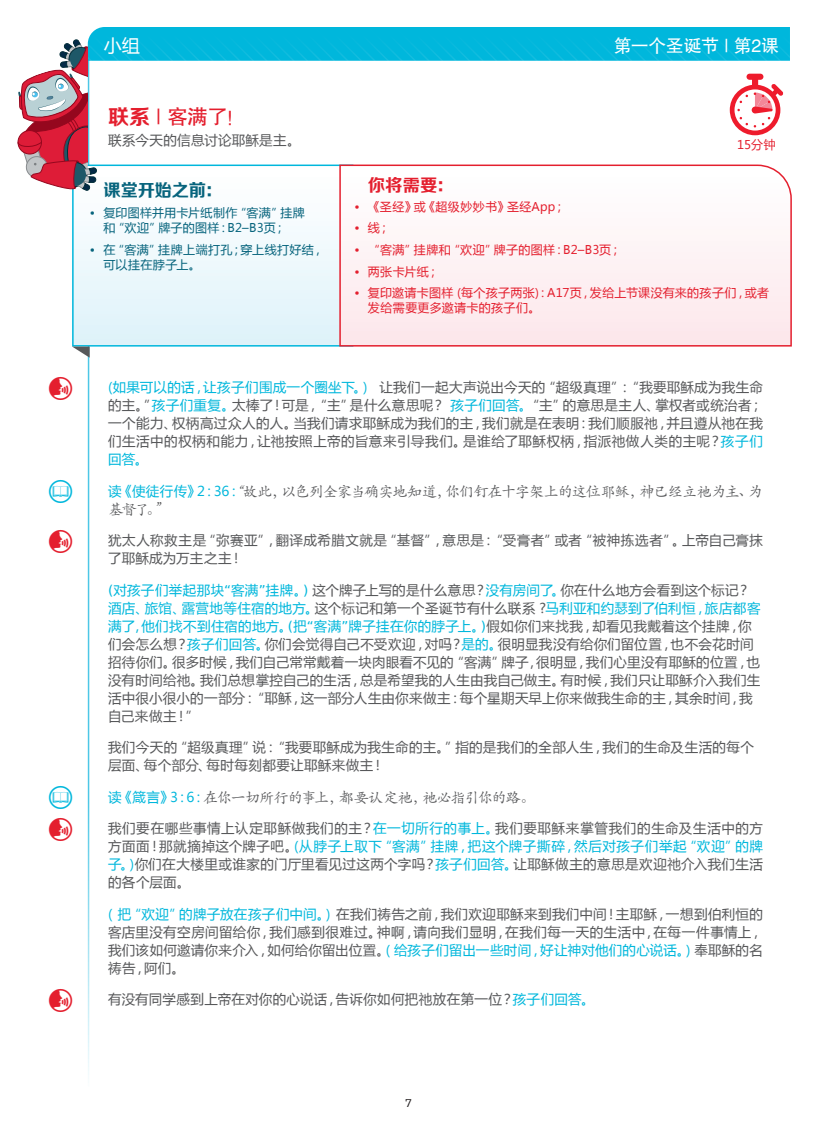
<style>
.page{position:relative;width:817px;height:1134px;background:#fff}
.page>*{position:absolute;margin:0;border:0;box-sizing:border-box;transform-origin:0 0}
.t1{font:21px "FZHTJW GB1 0";color:#e41f2e}
.t2{font:18px "FZHTJW GB1 0";letter-spacing:-.025em;color:#fff}
.t3{font:18px "Microsoft Ya Hei";color:#fff}
.t4{font:17.25px "FZZCHJW GB1 0";letter-spacing:-.015em;color:#07647d}
.t5{font:17.25px "FZZCHJW GB1 0";color:#e41f2e}
.t6{font:15px/18px "ST Kaiti SC";letter-spacing:-.06em;color:#57585a}
.t7{font:13.5px/18px "Microsoft Ya Hei";letter-spacing:.025em;color:#57585a;text-align:justify}
.t8{font:12px/15px "Microsoft Ya Hei";letter-spacing:.025em;color:#e41f2e}
.t9{font:12px/15px "Microsoft Ya Hei";letter-spacing:.025em;color:#07647d;text-align:center}
.t10{font:12px "Serifa";color:#231f20}
.s1{font-family:"FZZCHJW GB1 0"}
.s2{color:#00b7dc}
.s3{font-family:"Microsoft Ya Hei";font-size:13.5px;color:#00b7dc}
.s4{font-style:italic;font-size:13.5px}
.s5{font-family:"DejaVu Sans";color:#00b7dc}
</style>
<div class="page">
<hr style="left:88px;top:54px;width:1px;height:1033px;background:#4cc7e6">
<svg style="left:75px;top:191px;width:263px;height:153px"></svg>
<div style="left:72px;top:165px;width:281px;height:182px;border:2px solid #00b7dc"></div>
<svg style="left:338px;top:185px;width:454px;height:162px"></svg>
<svg style="left:73px;top:347px;width:17px;height:11px"></svg>
<svg style="left:18px;top:27px;width:771px;height:164px"></svg>
<h2 class="t3" style="left:104px;top:33px;width:38px">小组</h2>
<h2 class="t2" style="left:613px;top:36px;width:167px">第一个圣诞节 | 第2课</h2>
<h1 class="t1" style="left:108px;top:105px;width:139px"><span class="s1">联系</span> | 客满了！</h1>
<p class="t7" style="left:108px;top:131px;width:194px">联系今天的信息讨论耶稣是主。</p>
<p class="t4" style="left:103px;top:180px;width:120px">课堂开始之前：</p>
<p class="t9" style="left:90px;top:205px;width:216px">• 复印图样并用卡片纸制作“客满”挂牌和“欢迎”牌子的图样：B2–B3页；</p>
<p class="t9" style="left:103px;top:242px;width:222px;text-align:left;text-indent:-13px">• 在“客满”挂牌上端打孔；穿上线打好结，可以挂在脖子上。</p>
<p class="t8" style="left:737px;top:137px;width:40px">15分钟</p>
<p class="t5" style="left:368px;top:175px;width:87px">你将需要：</p>
<p class="t8" style="left:354px;top:198px;width:213px">• 《圣经》或《超级妙妙书》圣经App；</p>
<p class="t8" style="left:354px;top:220px;width:37px">• 线；</p>
<p class="t8" style="left:354px;top:242px;width:269px">• “客满”挂牌和“欢迎”牌子的图样：B2–B3页；</p>
<p class="t8" style="left:354px;top:264px;width:86px">• 两张卡片纸；</p>
<p class="t8" style="left:368px;top:285px;width:403px;text-indent:-14px">• 复印邀请卡图样 (每个孩子两张)：A17页，发给上节课没有来的孩子们，或者发给需要更多邀请卡的孩子们。</p>
<p class="t7" style="left:108px;top:378px;width:656px"><span class="s2">(如果可以的话，让孩子们围成一个圈坐下。)</span> 让我们一起大声说出今天的“超级真理”：“我要耶稣成为我生命的主。”<span class="s2">孩子们重复。</span>太棒了！可是，“主”是什么意思呢？ <span class="s2">孩子们回答。</span>“主”的意思是主人、掌权者或统治者；一个能力、权柄高过众人的人。当我们请求耶稣成为我们的主，我们就是在表明：我们顺服祂，并且遵从祂在我们生活中的权柄和能力，让祂按照上帝的旨意来引导我们。是谁给了耶稣权柄，指派祂做人类的主呢？<span class="s2">孩子们回答。</span></p>
<p class="t6" style="left:108px;top:482px;width:656px"><span class="s3">读《使徒行传》2：36：</span><span class="s4">“</span>故此，以色列全家当确实地知道，你们钉在十字架上的这位耶稣，神已经立祂为主、为基督了。”</p>
<p class="t7" style="left:108px;top:531px;width:656px">犹太人称救主是“弥赛亚”，翻译成希腊文就是“基督”，意思是：“受膏者”或者“被神拣选者”。上帝自己膏抹了耶稣成为万主之主！</p>
<p class="t7" style="left:108px;top:581px;width:654px;text-align:left"><span class="s5">(</span><span class="s2">对孩子们举起那块</span><span class="s5">“</span><span class="s2">客满</span><span class="s5">”</span><span class="s2">挂牌。</span><span class="s5">)</span> 这个牌子上写的是什么意思？<span class="s2">没有房间了。</span>你在什么地方会看到这个标记？<span class="s2">酒店、旅馆、露营地等住宿的地方。</span>这个标记和第一个圣诞节有什么联系 ?<span class="s2">马利亚和约瑟到了伯利恒，旅店都客满了，他们找不到住宿的地方。</span><span class="s5">(</span><span class="s2">把</span><span class="s5">“</span><span class="s2">客满</span><span class="s5">”</span><span class="s2">牌子挂在你的脖子上。</span><span class="s5">)</span>假如你们来找我，却看见我戴着这个挂牌，你们会怎么想？<span class="s2">孩子们回答。</span>你们会觉得自己不受欢迎，对吗？<span class="s2">是的。</span>很明显我没有给你们留位置，也不会花时间招待你们。很多时候，我们自己常常戴着一块肉眼看不见的“客满”牌子，很明显，我们心里没有耶稣的位置，也没有时间给祂。我们总想掌控自己的生活，总是希望我的人生由我自己做主。有时候，我们只让耶稣介入我们生活中很小很小的一部分：“耶稣，这一部分人生由你来做主：每个星期天早上你来做我生命的主，其余时间，我自己来做主！”</p>
<p class="t7" style="left:108px;top:738px;width:647px">我们今天的“超级真理”说：“我要耶稣成为我生命的主。”指的是我们的全部人生，我们的生命及生活的每个层面、每个部分、每时每刻都要让耶稣来做主！</p>
<p class="t6" style="left:108px;top:788px;width:428px"><span class="s3">读《箴言》3：6：</span>在你一切所行的事上，都要认定祂，祂必指引你的路。</p>
<p class="t7" style="left:108px;top:819px;width:656px">我们要在哪些事情上认定耶稣做我们的主？<span class="s2">在一切所行的事上。</span>我们要耶稣来掌管我们的生命及生活中的方方面面！那就摘掉这个牌子吧。<span class="s2">(从脖子上取下“客满”挂牌，把这个牌子撕碎，然后对孩子们举起“欢迎”的牌子。)</span>你们在大楼里或谁家的门厅里看见过这两个字吗？<span class="s2">孩子们回答。</span>让耶稣做主的意思是欢迎祂介入我们生活的各个层面。</p>
<p class="t7" style="left:108px;top:905px;width:656px"><span class="s2">( 把“欢迎”的牌子放在孩子们中间。)</span> 在我们祷告之前，我们欢迎耶稣来到我们中间！主耶稣，一想到伯利恒的客店里没有空房间留给你，我们感到很难过。神啊，请向我们显明，在我们每一天的生活中，在每一件事情上，我们该如何邀请你来介入，如何给你留出位置。<span class="s2">( 给孩子们留出一些时间，好让神对他们的心说话。)</span> 奉耶稣的名祷告，阿们。</p>
<p class="t7" style="left:108px;top:990px;width:488px">有没有同学感到上帝在对你的心说话，告诉你如何把祂放在第一位？<span class="s2">孩子们回答。</span></p>
<p class="t10" style="left:405px;top:1096px;width:8px">7</p>
</div>
